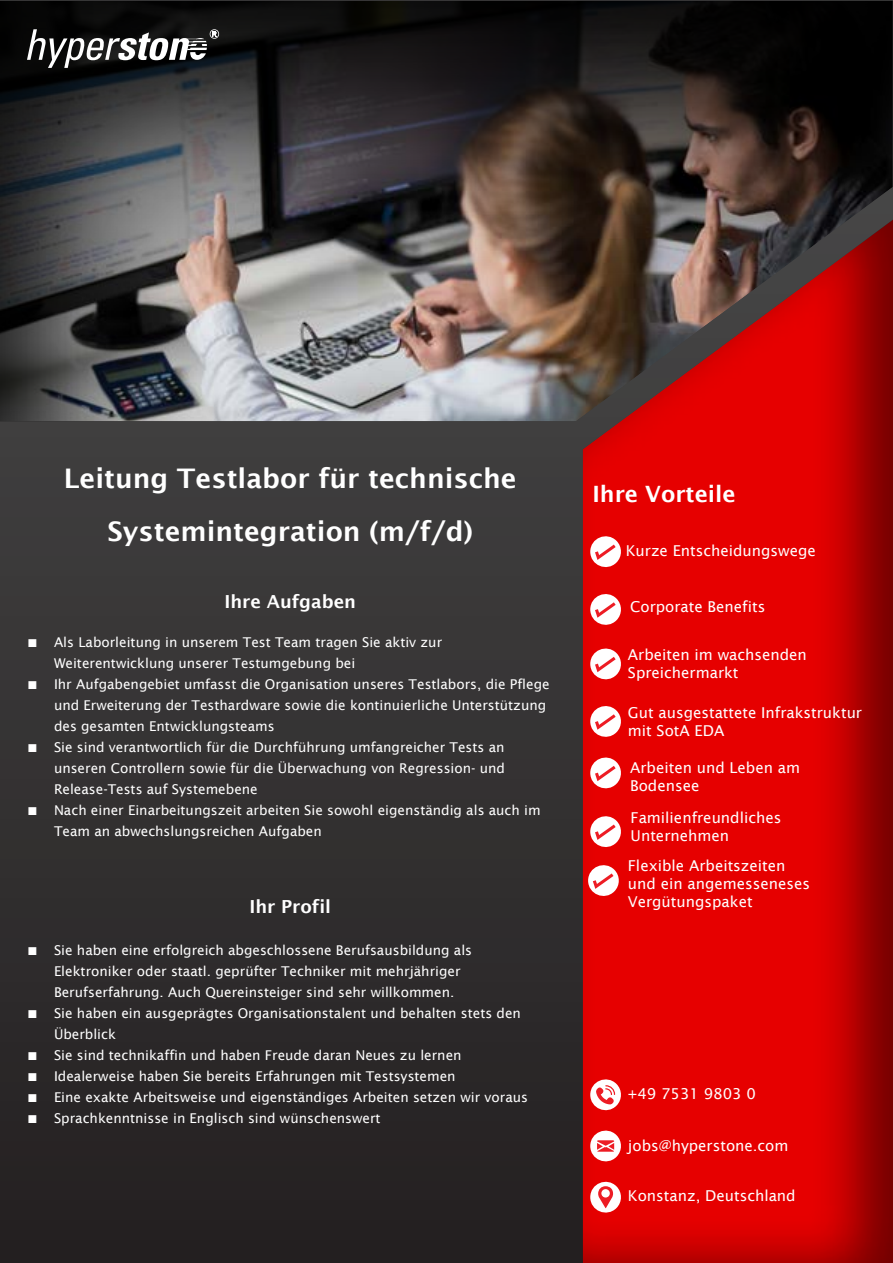
<style>
.page{position:relative;width:893px;height:1263px;background:#fff}
.page>*{position:absolute;margin:0;border:0;box-sizing:border-box;transform-origin:0 0}
.t1{font:600 27px/52.2px "Lucida Sans";color:#fff;text-align:center}
.t2{font:600 22.5px "Lucida Sans";color:#fff}
.t3{font:600 18px "Lucida Sans";color:#fff}
.t4{font:15px/18px "Lucida Sans";color:#fff}
.t5{font:13.5px "Lucida Sans";color:#fff}
.s1{font-family:"Lucida Sans Unicode"}
</style>
<div class="page">
<svg style="left:0;top:423px;width:569px;height:840px;background:#312f2f"></svg>
<div style="left:569px;top:210px;width:324px;height:1053px;background:#000;opacity:.52"></div>
<div style="left:0;top:0;width:893px;height:423px;background:#000;opacity:.94"></div>
<svg style="left:590px;top:1074px;width:32px;height:41px"></svg>
<svg style="left:590px;top:1125px;width:32px;height:41px"></svg>
<svg style="left:590px;top:1177px;width:32px;height:41px"></svg>
<svg style="left:590px;top:531px;width:32px;height:41px"></svg>
<svg style="left:27px;top:29px;width:192px;height:39px"></svg>
<svg style="left:590px;top:589px;width:32px;height:41px"></svg>
<svg style="left:590px;top:643px;width:32px;height:41px"></svg>
<svg style="left:590px;top:701px;width:32px;height:41px"></svg>
<svg style="left:590px;top:811px;width:32px;height:41px"></svg>
<svg style="left:588px;top:860px;width:32px;height:41px"></svg>
<svg style="left:590px;top:752px;width:32px;height:41px"></svg>
<h1 class="t1" style="left:64px;top:452px;width:454px">Leitung Testlabor für technische<br>Systemintegration (m/f/d)</h1>
<h3 class="t3" style="left:224px;top:591px;width:133px">Ihre Aufgaben</h3>
<p class="t5" style="left:27px;top:635px;width:417px"><span class="s1">∎</span> Als Laborleitung in unserem Test Team tragen Sie aktiv zur</p>
<p class="t5" style="left:54px;top:656px;width:303px">Weiterentwicklung unserer Testumgebung bei</p>
<p class="t5" style="left:27px;top:677px;width:524px"><span class="s1">∎</span> Ihr Aufgabengebiet umfasst die Organisation unseres Testlabors, die Pflege</p>
<p class="t5" style="left:54px;top:698px;width:494px">und Erweiterung der Testhardware sowie die kontinuierliche Unterstützung</p>
<p class="t5" style="left:54px;top:719px;width:222px">des gesamten Entwicklungsteams</p>
<p class="t5" style="left:27px;top:740px;width:479px"><span class="s1">∎</span> Sie sind verantwortlich für die Durchführung umfangreicher Tests an</p>
<p class="t5" style="left:54px;top:761px;width:453px">unseren Controllern sowie für die Überwachung von Regression- und</p>
<p class="t5" style="left:54px;top:782px;width:205px">Release-Tests auf Systemebene</p>
<p class="t5" style="left:27px;top:803px;width:515px"><span class="s1">∎</span> Nach einer Einarbeitungszeit arbeiten Sie sowohl eigenständig als auch im</p>
<p class="t5" style="left:54px;top:824px;width:269px">Team an abwechslungsreichen Aufgaben</p>
<h3 class="t3" style="left:249px;top:896px;width:83px">Ihr Profil</h3>
<p class="t5" style="left:27px;top:942px;width:447px"><span class="s1">∎</span> Sie haben eine erfolgreich abgeschlossene Berufsausbildung als</p>
<p class="t5" style="left:54px;top:963px;width:408px">Elektroniker oder staatl. geprüfter Techniker mit mehrjähriger</p>
<p class="t5" style="left:54px;top:984px;width:402px">Berufserfahrung. Auch Quereinsteiger sind sehr willkommen.</p>
<p class="t5" style="left:27px;top:1005px;width:495px"><span class="s1">∎</span> Sie haben ein ausgeprägtes Organisationstalent und behalten stets den</p>
<p class="t5" style="left:54px;top:1026px;width:63px">Überblick</p>
<p class="t5" style="left:27px;top:1047px;width:436px"><span class="s1">∎</span> Sie sind technikaffin und haben Freude daran Neues zu lernen</p>
<p class="t5" style="left:27px;top:1068px;width:430px"><span class="s1">∎</span> Idealerweise haben Sie bereits Erfahrungen mit Testsystemen</p>
<p class="t5" style="left:27px;top:1089px;width:503px"><span class="s1">∎</span> Eine exakte Arbeitsweise und eigenständiges Arbeiten setzen wir voraus</p>
<p class="t5" style="left:27px;top:1110px;width:355px"><span class="s1">∎</span> Sprachkenntnisse in Englisch sind wünschenswert</p>
<h2 class="t2" style="left:592px;top:481px;width:145px">Ihre Vorteile</h2>
<p class="t4" style="left:626px;top:542px;width:192px">Kurze Entscheidungswege</p>
<p class="t4" style="left:630px;top:598px;width:137px">Corporate Benefits</p>
<p class="t4" style="left:628px;top:646px;width:180px">Arbeiten im wachsenden<br>Spreichermarkt</p>
<p class="t4" style="left:628px;top:703px;width:236px">Gut ausgestattete Infrakstruktur mit SotA EDA</p>
<p class="t4" style="left:630px;top:758px;width:171px">Arbeiten und Leben am<br>Bodensee</p>
<p class="t4" style="left:631px;top:808px;width:152px">Familienfreundliches<br>Unternehmen</p>
<p class="t4" style="left:628px;top:857px;width:184px">Flexible Arbeitszeiten und ein angemesseneses<br>Vergütungspaket</p>
<p class="t4" style="left:628px;top:1084px;width:129px">+49 7531 9803 0</p>
<p class="t4" style="left:628px;top:1136px;width:162px">jobs@hyperstone.com</p>
<p class="t4" style="left:628px;top:1187px;width:169px">Konstanz, Deutschland</p>
</div>
